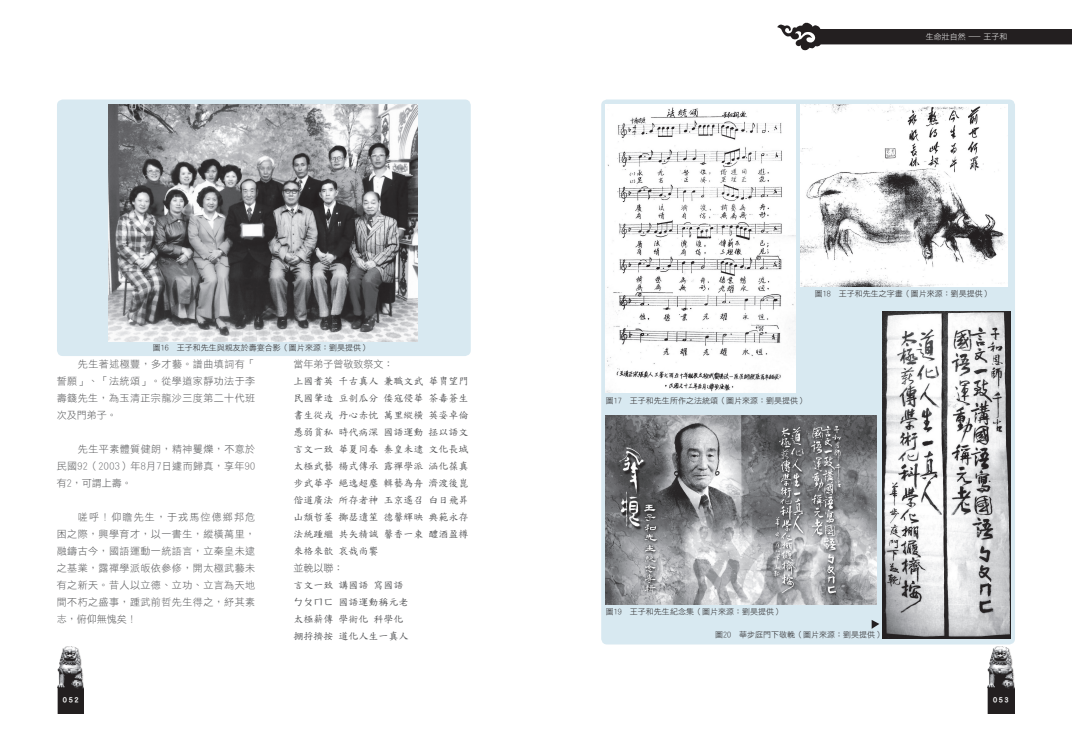
<style>
.page{position:relative;width:1072px;height:729px;background:#fff}
.page>*{position:absolute;margin:0;border:0;box-sizing:border-box;transform-origin:0 0}
.T_表格標題1-壹貳參{font:10px/17px "DF Hei Lt HK BF";letter-spacing:.045em;color:#57585a;text-align:justify}
.T_表格標題1-壹貳參-2{font:10px "DF Kai Shu SB Estd BF";color:#57585a}
.T_表格標題1-壹貳參-3{font:10px "DF Hei Lt HK BF";color:#57585a}
.圖說黑{font:8px "DF Hei Lt HK BF";color:#231f20}
.t1{font:8px "DF Hei Lt HK BF";color:#fff}
.t2{font:8px "DF Hei Bd HKP BF";letter-spacing:.2em;color:#fff}
</style>
<div class="page">
<img style="left:58px;top:646px;width:26px;height:67px">
<svg style="left:777px;top:22px;width:295px;height:29px"></svg>
<img style="left:987px;top:646px;width:27px;height:67px">
<div style="left:601px;top:99px;width:414px;height:545px;background:#d8e9f1;border-radius:6px"></div>
<img style="left:606px;top:104px;width:189px;height:288px">
<img style="left:800px;top:104px;width:207px;height:182px">
<img style="left:882px;top:311px;width:128px;height:327px">
<img style="left:606px;top:415px;width:270px;height:189px">
<div style="left:57px;top:99px;width:414px;height:257px;background:#d8e9f1;border-radius:6px"></div>
<img style="left:108px;top:104px;width:309px;height:238px">
<svg style="left:871px;top:620px;width:8px;height:8px"></svg>
<p class="t1" style="left:926px;top:33px;width:83px">生命壯自然－王子和</p>
<p class="圖說黑" style="left:153px;top:343px;width:217px">圖16　王子和先生與親友於壽宴合影（圖片來源：劉昊提供）</p>
<p class="T_表格標題1-壹貳參" style="left:57px;top:355px;width:200px;text-indent:21px">先生著述極豐，多才藝。譜曲填詞有「誓願」、「法統頌」。從學道家靜功法于李壽籛先生，為玉清正宗龍沙三度第二十代班次及門弟子。</p>
<p class="T_表格標題1-壹貳參" style="left:57px;top:440px;width:200px;text-indent:21px">先生平素體質健朗，精神矍爍，不意於民國92（2003）年8月7日遽而歸真，享年90有2，可謂上壽。</p>
<p class="T_表格標題1-壹貳參" style="left:57px;top:508px;width:200px;text-indent:21px">嗟呼！仰瞻先生，于戎馬倥傯鄉邦危困之際，興學育才，以一書生，縱橫萬里，融鑄古今，國語運動一統語言，立秦皇未逮之基業，露禪學派皈依參修，開太極武藝未有之新天。昔人以立德、立功、立言為天地間不朽之盛事，踵武前哲先生得之，紓其素志，俯仰無愧矣！</p>
<p class="T_表格標題1-壹貳參-3" style="left:293px;top:359px;width:101px">當年弟子曾敬致祭文：</p>
<p class="T_表格標題1-壹貳參-2" style="left:293px;top:376px;width:176px">上國耆英 千古真人 兼職文武 華冑望門</p>
<p class="T_表格標題1-壹貳參-2" style="left:293px;top:393px;width:176px">民國肇造 豆剖瓜分 倭寇侵華 荼毒蒼生</p>
<p class="T_表格標題1-壹貳參-2" style="left:293px;top:410px;width:176px">書生從戎 丹心赤忱 萬里縱橫 英姿卓倫</p>
<p class="T_表格標題1-壹貳參-2" style="left:293px;top:427px;width:176px">愚弱貧私 時代病深 國語運動 拯以語文</p>
<p class="T_表格標題1-壹貳參-2" style="left:293px;top:444px;width:176px">言文一致 華夏同春 秦皇未逮 文化長城</p>
<p class="T_表格標題1-壹貳參-2" style="left:293px;top:461px;width:176px">太極武藝 楊式傳承 露禪學派 涵化葆真</p>
<p class="T_表格標題1-壹貳參-2" style="left:293px;top:478px;width:176px">步武華亭 絕逸超塵 輯藝為舟 濟渡後崑</p>
<p class="T_表格標題1-壹貳參-2" style="left:293px;top:495px;width:176px">偕道廣法 所存者神 玉京遙召 白日飛昇</p>
<p class="T_表格標題1-壹貳參-2" style="left:293px;top:512px;width:176px">山頹哲萎 擲瑟遺笙 德馨輝映典範永存</p>
<p class="T_表格標題1-壹貳參-2" style="left:293px;top:529px;width:176px">法統踵繼 共矢精誠 馨香一束 醴酒盈樽</p>
<p class="T_表格標題1-壹貳參-2" style="left:293px;top:546px;width:86px">來格來歆 哀哉尚饗</p>
<p class="T_表格標題1-壹貳參" style="left:293px;top:559px;width:51px">並輓以聯：</p>
<p class="T_表格標題1-壹貳參-2" style="left:293px;top:580px;width:116px">言文一致 講國語 寫國語</p>
<p class="T_表格標題1-壹貳參-2" style="left:293px;top:597px;width:116px">ㄅㄆㄇㄈ 國語運動稱元老</p>
<p class="T_表格標題1-壹貳參-2" style="left:293px;top:614px;width:111px">太極薪傳 學術化 科學化</p>
<p class="T_表格標題1-壹貳參-2" style="left:293px;top:631px;width:116px">掤捋擠按 道化人生一真人</p>
<p class="圖說黑" style="left:814px;top:289px;width:177px">圖18　王子和先生之字畫（圖片來源：劉昊提供）</p>
<p class="圖說黑" style="left:606px;top:396px;width:201px">圖17　王子和先生所作之法統頌（圖片來源：劉昊提供）</p>
<p class="圖說黑" style="left:606px;top:607px;width:177px">圖19　王子和先生紀念集（圖片來源：劉昊提供）</p>
<p class="圖說黑" style="left:715px;top:631px;width:169px">圖20　華步庭門下敬輓（圖片來源：劉昊提供）</p>
<p class="t2" style="left:63px;top:695px;width:17px">052</p>
<p class="t2" style="left:993px;top:695px;width:17px">053</p>
</div>
